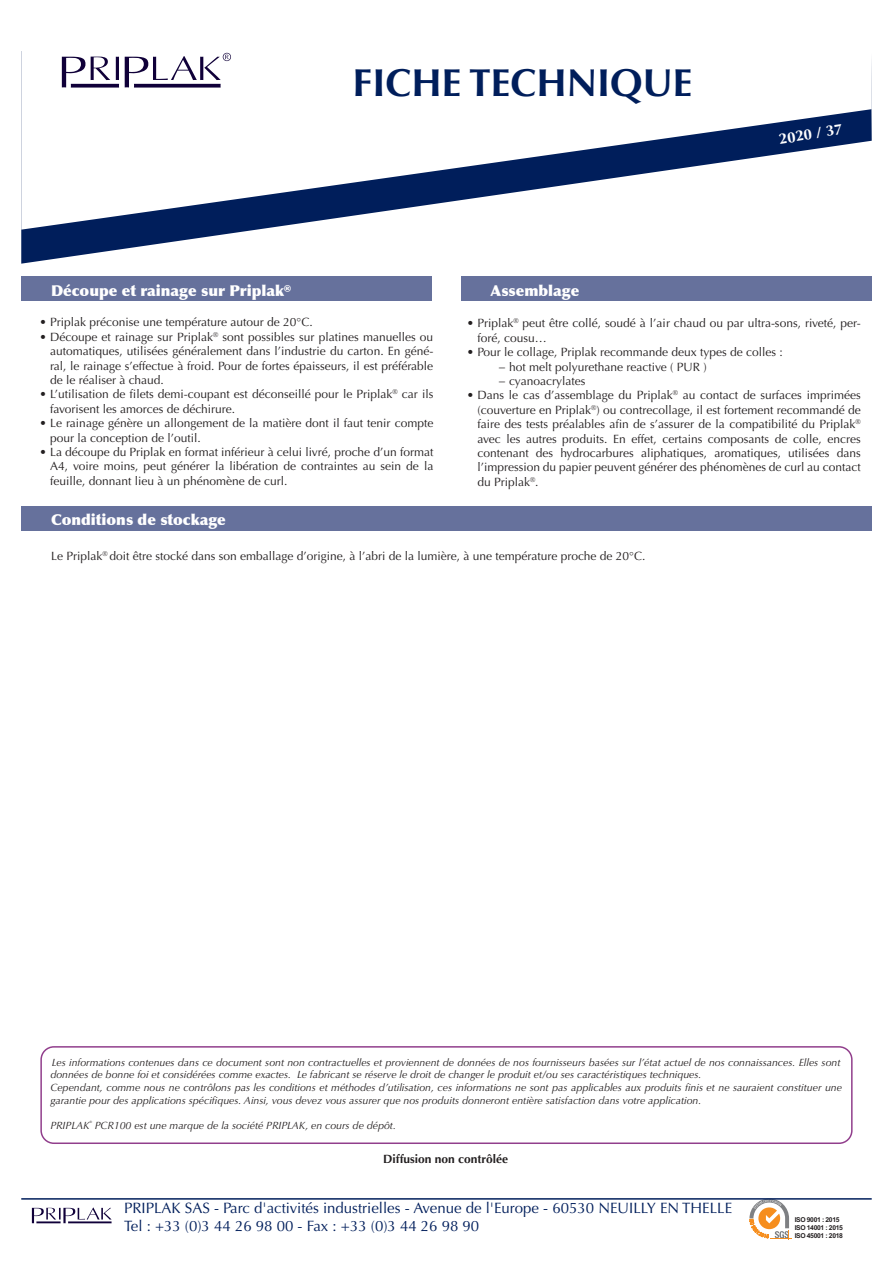
<style>
.page{position:relative;width:893px;height:1263px;background:#fff}
.page>*{position:absolute;margin:0;border:0;box-sizing:border-box;transform-origin:0 0}
.t1{font:700 39px "Optima";color:#001e5b}
.t2{font:15px/18px "Optima";color:#001e5b}
.t3{font:900 15px "Optima";color:#fff}
.t4{font:700 15px "Optima";color:#fff}
.t5{font:12px/14.4px "Optima";color:#231f20}
.t6{font:700 12px "Optima";color:#231f20}
.t7{font:italic 10.5px/12.6px "Optima";color:#231f20}
.t8{font:700 6.75px/8.1px "Arial";letter-spacing:-.05em;color:#231f20}
</style>
<div class="page">
<svg style="left:32px;top:1207px;width:80px;height:16px"></svg>
<hr style="left:21px;top:1198px;width:851px;height:1px;background:#001e5b">
<div style="left:21px;top:276px;width:411px;height:25px;background:#66719c"></div>
<div style="left:461px;top:276px;width:411px;height:25px;background:#66719c"></div>
<div style="left:40px;top:1046px;width:813px;height:98px;border:2px solid #913e8c;border-radius:13px"></div>
<div style="left:21px;top:506px;width:851px;height:24px;background:#66719c"></div>
<svg style="left:21px;top:230px;width:233px;height:34px"></svg>
<svg style="left:21px;top:51px;width:851px;height:179px"></svg>
<svg style="left:62px;top:57px;width:57px;height:31px"></svg>
<svg style="left:125px;top:53px;width:106px;height:35px"></svg>
<svg style="left:749px;top:1198px;width:43px;height:42px"></svg>
<h1 class="t1" style="left:353px;top:60px;width:341px">FICHE TECHNIQUE</h1>
<p class="t3" style="left:51px;top:281px;width:242px">Découpe et rainage sur Priplak®</p>
<p class="t3" style="left:490px;top:281px;width:90px">Assemblage</p>
<p class="t4" style="left:778px;top:130px;width:66px;rotate:-9deg">2020 / 37</p>
<p class="t5" style="left:39px;top:315px;width:275px">• Priplak préconise une température autour de 20°C.</p>
<p class="t5" style="left:50px;top:330px;width:385px;text-align:justify;text-indent:-11px">• Découpe et rainage sur Priplak<sup>®</sup> sont possibles sur platines manuelles ou automatiques, utilisées généralement dans l’industrie du carton. En géné&shy;ral, le rainage s’effectue à froid. Pour de fortes épaisseurs, il est préférable de le réaliser à chaud.</p>
<p class="t5" style="left:50px;top:387px;width:385px;text-indent:-11px">• L’utilisation de filets demi-coupant est déconseillé pour le Priplak<sup>®</sup> car ils favorisent les amorces de déchirure.</p>
<p class="t5" style="left:50px;top:416px;width:385px;text-indent:-11px">• Le rainage génère un allongement de la matière dont il faut tenir compte pour la conception de l’outil.</p>
<p class="t5" style="left:50px;top:445px;width:385px;text-align:justify;text-indent:-11px">• La découpe du Priplak en format inférieur à celui livré, proche d’un format A4, voire moins, peut générer la libération de contraintes au sein de la feuille, donnant lieu à un phénomène de curl.</p>
<p class="t5" style="left:477px;top:316px;width:385px;text-indent:-11px">• Priplak<sup>®</sup> peut être collé, soudé à l’air chaud ou par ultra-sons, riveté, per&shy;foré, cousu…</p>
<p class="t5" style="left:499px;top:345px;width:286px;text-indent:-32px">• Pour le collage, Priplak recommande deux types de colles : − hot melt polyurethane reactive ( PUR )<br>− cyanoacrylates</p>
<p class="t5" style="left:477px;top:388px;width:385px;text-align:justify;text-indent:-11px">• Dans le cas d’assemblage du Priplak<sup>®</sup> au contact de surfaces imprimées (couverture en Priplak<sup>®</sup>) ou contrecollage, il est fortement recommandé de faire des tests préalables afin de s’assurer de la compatibilité du Priplak<sup>® </sup>avec les autres produits. En effet, certains composants de colle, encres contenant des hydrocarbures aliphatiques, aromatiques, utilisées dans l’impression du papier peuvent générer des phénomènes de curl au contact du Priplak<sup>®</sup>.</p>
<p class="t3" style="left:51px;top:511px;width:176px">Conditions de stockage</p>
<p class="t5" style="left:51px;top:548px;width:596px">Le Priplak<sup>®</sup> doit être stocké dans son emballage d’origine, à l’abri de la lumière, à une température proche de 20°C.</p>
<p class="t7" style="left:50px;top:1056px;width:793px">Les informations contenues dans ce document sont non contractuelles et proviennent de données de nos fournisseurs basées sur l’état actuel de nos connaissances. Elles sont données de bonne foi et considérées comme exactes. Le fabricant se réserve le droit de changer le produit et/ou ses caractéristiques techniques.<br>Cependant, comme nous ne contrôlons pas les conditions et méthodes d’utilisation, ces informations ne sont pas applicables aux produits finis et ne sauraient constituer une garantie pour des applications spécifiques. Ainsi, vous devez vous assurer que nos produits donneront entière satisfaction dans votre application.</p>
<p class="t7" style="left:50px;top:1119px;width:347px">PRIPLAK<sup>®</sup> PCR100 est une marque de la société PRIPLAK, en cours de dépôt.</p>
<p class="t6" style="left:383px;top:1152px;width:126px">Diffusion non contrôlée</p>
<p class="t2" style="left:124px;top:1199px;width:610px">PRIPLAK SAS - Parc d'activités industrielles - Avenue de l'Europe - 60530 NEUILLY EN THELLE<br>Tel : +33 (0)3 44 26 98 00 - Fax : +33 (0)3 44 26 98 90</p>
<p class="t8" style="left:795px;top:1216px;width:50px">ISO 9001 : 2015<br>ISO 14001 : 2015<br>ISO 45001 : 2018</p>
</div>
